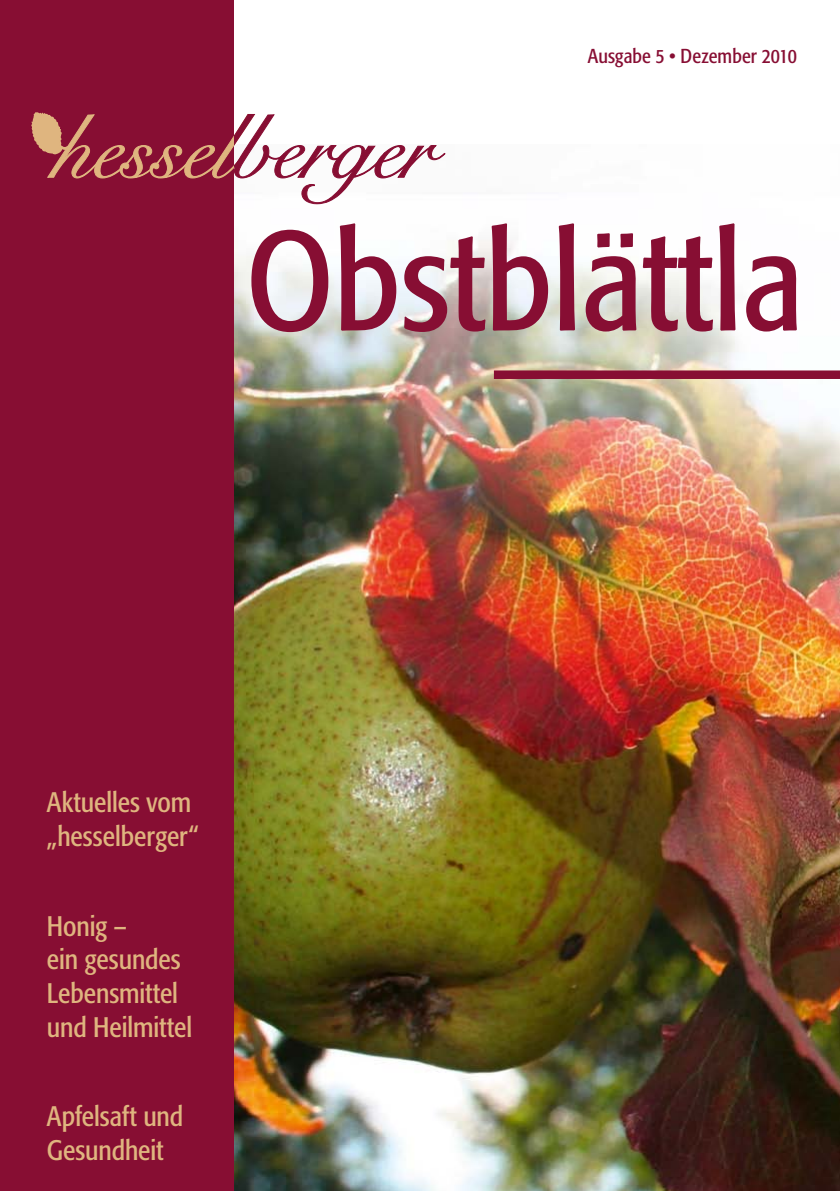
<style>
.page{position:relative;width:840px;height:1191px;background:#fff}
.page>*{position:absolute;margin:0;border:0;box-sizing:border-box;transform-origin:0 0}
.t1{font:condensed 140px "Formata";color:#870e33}
.t2{font:condensed 28px/33.6px "Formata";letter-spacing:-.005em;color:#dfb57f}
.t3{font:condensed 20px "Formata";letter-spacing:.005em;color:#870e33}
</style>
<div class="page">
<img style="left:233px;top:205px;width:606px;height:986px">
<div style="left:0;top:0;width:233px;height:1191px;background:#870e33"></div>
<svg style="left:31px;top:101px;width:415px;height:104px"></svg>
<svg style="left:493px;top:370px;width:346px;height:9px;background:#8c193b"></svg>
<p class="t3" style="left:587px;top:44px;width:210px">Ausgabe 5 • Dezember 2010</p>
<h1 class="t1" style="left:246px;top:199px;width:558px">Obstblättla</h1>
<p class="t2" style="left:47px;top:785px;width:154px">Aktuelles vom „hesselberger“</p>
<p class="t2" style="left:47px;top:909px;width:147px">Honig –<br>ein gesundes<br>Lebensmittel und Heilmittel</p>
<p class="t2" style="left:47px;top:1100px;width:138px">Apfelsaft und<br>Gesundheit</p>
</div>
